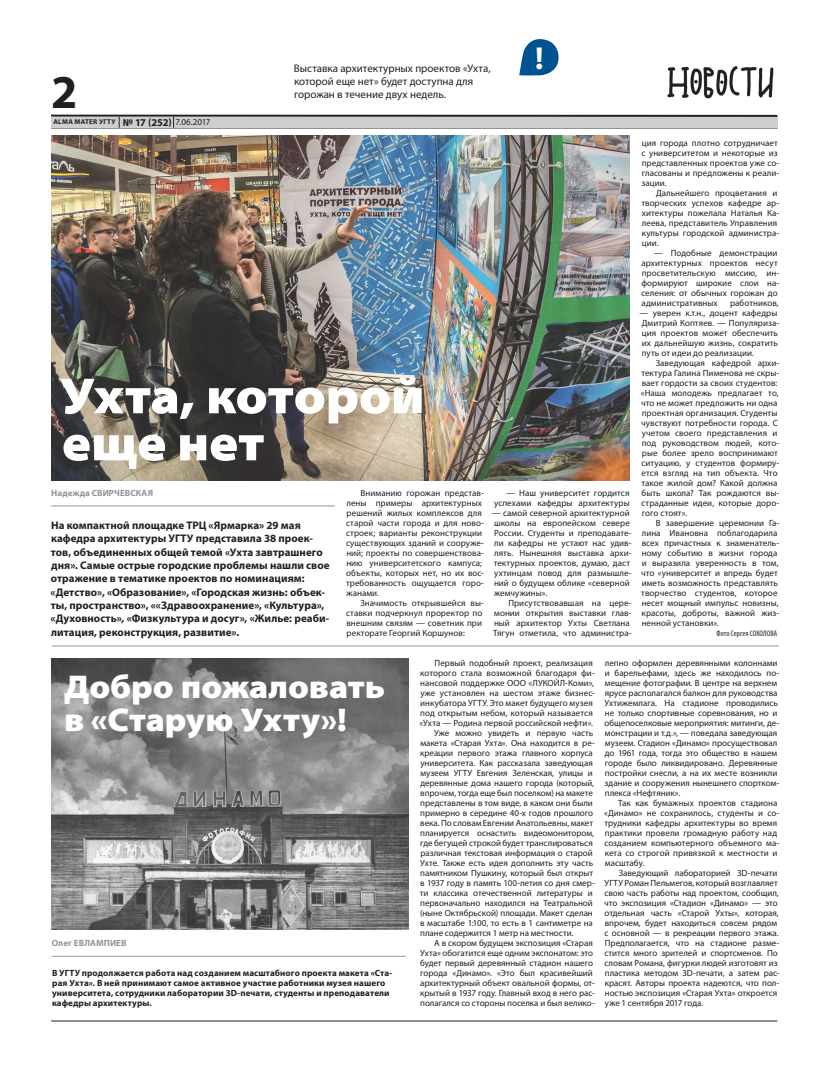
<style>
.page{position:relative;width:820px;height:1078px;background:#fff}
.page>*{position:absolute;margin:0;border:0;box-sizing:border-box;transform-origin:0 0}
.t1{font:900 semi-expanded 51px/47px "Myriad Pro";letter-spacing:-.005em;color:#fff}
.t2{font:700 47.4px "Myriad Pro";color:#231f20}
.t3{font:900 semi-expanded 33px/33px "Myriad Pro";color:#fff}
.t4{font:700 31.8px "Myriad Pro";color:#fff}
.t5{font:700 11px/13.3px "Myriad Pro";letter-spacing:.005em;color:#231f20}
.t6{font:11px/13.2px "Myriad Pro";letter-spacing:-.005em;color:#231f20}
.t7{font:9px/10px "Myriad Pro";color:#231f20}
.t8{font:700 9px/10px "Myriad Pro";letter-spacing:.01em;color:#231f20}
.t9{font:700 9px "Myriad Pro";letter-spacing:.01em;color:#939598}
.t10{font:condensed 8px "Myriad Pro";letter-spacing:.01em;color:#231f20}
.t11{font:700 7px "Myriad Pro";letter-spacing:.04em;color:#231f20}
.s1{font-size:10.5px}
.s2{font-weight:400;font-size:9px}
</style>
<div class="page">
<hr style="left:51px;top:128px;width:726px;height:1px;background:#231f20">
<hr style="left:51px;top:115px;width:726px;height:2px;background:#231f20">
<div style="left:51px;top:117px;width:726px;height:11px;background:#cdced0"></div>
<svg style="left:173px;top:116px;width:1px;height:12px"></svg>
<hr style="left:51px;top:1020px;width:726px;height:1px;background:#231f20">
<img style="left:667px;top:66px;width:106px;height:33px">
<svg style="left:519px;top:39px;width:40px;height:37px"></svg>
<img style="left:51px;top:135px;width:578px;height:345px">
<hr style="left:52px;top:645px;width:726px;height:1px;background:#939598">
<img style="left:51px;top:658px;width:357px;height:271px">
<hr style="left:51px;top:505px;width:283px;height:1px;background:#939598">
<hr style="left:52px;top:955px;width:353px;height:1px;background:#939598">
<h2 class="t2" style="left:51px;top:61px;width:28px">2</h2>
<p class="t11" style="left:53px;top:117px;width:158px">ALMA MATER УГТУ <span class="s1">№ 17 (252)</span> <span class="s2">7.06.2017</span></p>
<p class="t6" style="left:294px;top:61px;width:198px">Выставка архитектурных проектов «Ухта, которой еще нет» будет доступна для горожан в течение двух недель.</p>
<h3 class="t4" style="left:535px;top:37px;width:10px">!</h3>
<h1 class="t1" style="left:59px;top:373px;width:366px">Ухта, которой еще нет</h1>
<p class="t9" style="left:51px;top:487px;width:103px">Надежда СВИРЧЕВСКАЯ</p>
<p class="t5" style="left:50px;top:518px;width:280px">На компактной площадке ТРЦ «Ярмарка» 29 мая кафедра архитектуры УГТУ представила 38 проек&shy;тов, объединенных общей темой «Ухта завтрашнего дня». Самые острые городские проблемы нашли свое отражение в тематике проектов по номинациям: «Детство», «Образование», «Городская жизнь: объек&shy;ты, пространство», ««Здравоохранение», «Культура», «Духовность», «Физкультура и досуг», «Жилье: реаби&shy;литация, реконструкция, развитие».</p>
<p class="t7" style="left:346px;top:487px;width:139px;text-indent:15px">Вниманию горожан представ&shy;лены примеры архитектурных решений жилых комплексов для старой части города и для ново&shy;строек; варианты реконструкции существующих зданий и сооруже&shy;ний; проекты по совершенствова&shy;нию университетского кампуса; объекты, которых нет, но их вос&shy;требованность ощущается горо&shy;жанами.</p>
<p class="t7" style="left:346px;top:597px;width:139px;text-indent:14px">Значимость открывшейся вы&shy;ставки подчеркнул проректор по внешним связям — советник при ректорате Георгий Коршунов:</p>
<p class="t7" style="left:494px;top:487px;width:137px;text-align:right">— Наш университет гордится успехами кафедры архитектуры</p>
<p class="t7" style="left:491px;top:507px;width:141px">— самой северной архитектурной школы на европейском севере<br>России. Студенты и преподавате&shy;ли кафедры не устают нас удив&shy;лять. Нынешняя выставка архи&shy;тектурных проектов, думаю, даст ухтинцам повод для размышле&shy;ний о будущем облике «северной жемчужины».</p>
<p class="t7" style="left:493px;top:597px;width:140px;text-indent:15px">Присутствовавшая на цере&shy;монии открытия выставки глав&shy;ный архитектор Ухты Светлана<br>Тягун отметила, что администра-</p>
<p class="t7" style="left:641px;top:137px;width:139px">ция города плотно сотрудничает с университетом и некоторые из представленных проектов уже со&shy;гласованы и предложены к реали&shy;зации.</p>
<p class="t7" style="left:641px;top:187px;width:139px;text-indent:15px">Дальнейшего процветания и творческих успехов кафедре ар&shy;хитектуры пожелала Наталья Ка&shy;леева, представитель Управления культуры городской администра&shy;ции.</p>
<p class="t7" style="left:641px;top:247px;width:139px;text-indent:12px">— Подобные демонстрации архитектурных проектов несут просветительскую миссию, ин&shy;формируют широкие слои на&shy;селения: от обычных горожан до административных</p>
<p class="t7" style="left:729px;top:297px;width:50px">работников,</p>
<p class="t7" style="left:639px;top:307px;width:141px">— уверен к.т.н., доцент кафедры<br>Дмитрий Коптяев. — Популяриза&shy;ция проектов может обеспечить их дальнейшую жизнь, сократить путь от идеи до реализации.</p>
<p class="t7" style="left:640px;top:357px;width:140px;text-indent:15px">Заведующая кафедрой архи&shy;тектура Галина Пименова не скры&shy;вает гордости за своих студентов: «Наша молодежь предлагает то, что не может предложить ни одна проектная организация. Студенты чувствуют потребности города. С учетом своего представления и под руководством людей, кото&shy;рые более зрело воспринимают ситуацию, у студентов формиру&shy;ется взгляд на тип объекта. Что такое жилой дом? Какой должна быть школа? Так рождаются вы&shy;страданные идеи, которые доро&shy;гого стоят».</p>
<p class="t7" style="left:640px;top:517px;width:140px;text-indent:15px">В завершение церемонии Га&shy;лина Ивановна поблагодарила всех причастных к знаменатель&shy;ному событию в жизни города и выразила уверенность в том, что «университет и впредь будет иметь возможность представлять творчество студентов, которое несет мощный импульс новизны, красоты, доброты, важной жиз&shy;ненной установки».</p>
<p class="t10" style="left:716px;top:628px;width:62px">Фото Сергея СОКОЛОВА</p>
<h3 class="t3" style="left:64px;top:670px;width:322px">Добро пожаловать в «Старую Ухту»!</h3>
<p class="t9" style="left:52px;top:937px;width:76px">Олег ЕВЛАМПИЕВ</p>
<p class="t8" style="left:52px;top:967px;width:341px">В УГТУ продолжается работа над созданием масштабного проекта макета «Ста&shy;рая Ухта». В ней принимают самое активное участие работники музея нашего университета, сотрудники лаборатории 3D-печати, студенты и преподаватели кафедры архитектуры.</p>
<p class="t7" style="left:434px;top:657px;width:160px">Первый подобный проект, реализация</p>
<p class="t7" style="left:420px;top:667px;width:176px">которого стала возможной благодаря фи-</p>
<p class="t7" style="left:420px;top:677px;width:175px">нансовой поддержке ООО «ЛУКОЙЛ-Коми»,</p>
<p class="t7" style="left:420px;top:687px;width:176px">уже установлен на шестом этаже бизнес-</p>
<p class="t7" style="left:420px;top:697px;width:174px">инкубатора УГТУ. Это макет будущего музея</p>
<p class="t7" style="left:420px;top:707px;width:174px">под открытым небом, который называется</p>
<p class="t7" style="left:419px;top:717px;width:175px">«Ухта — Родина первой российской нефти».</p>
<p class="t7" style="left:434px;top:727px;width:161px">Уже можно увидеть и первую часть</p>
<p class="t7" style="left:420px;top:737px;width:176px">макета «Старая Ухта». Она находится в ре-</p>
<p class="t7" style="left:420px;top:747px;width:174px">креации первого этажа главного корпуса</p>
<p class="t7" style="left:420px;top:757px;width:174px">университета. Как рассказала заведующая</p>
<p class="t7" style="left:420px;top:767px;width:174px">музеем УГТУ Евгения Зеленская, улицы и</p>
<p class="t7" style="left:420px;top:777px;width:175px">деревянные дома нашего города (который,</p>
<p class="t7" style="left:420px;top:787px;width:174px">впрочем, тогда еще был поселком) на макете</p>
<p class="t7" style="left:420px;top:797px;width:174px">представлены в том виде, в каком они были</p>
<p class="t7" style="left:420px;top:807px;width:174px">примерно в середине 40-х годов прошлого</p>
<p class="t7" style="left:420px;top:817px;width:174px">века. По словам Евгении Анатольевны, макет</p>
<p class="t7" style="left:420px;top:827px;width:175px">планируется оснастить видеомонитором,</p>
<p class="t7" style="left:420px;top:837px;width:174px">где бегущей строкой будет транслироваться</p>
<p class="t7" style="left:420px;top:847px;width:174px">различная текстовая информация о старой</p>
<p class="t7" style="left:420px;top:857px;width:175px">Ухте. Также есть идея дополнить эту часть</p>
<p class="t7" style="left:420px;top:867px;width:174px">памятником Пушкину, который был открыт</p>
<p class="t7" style="left:420px;top:877px;width:176px">в 1937 году в память 100-летия со дня смер-</p>
<p class="t7" style="left:419px;top:887px;width:174px">ти классика отечественной литературы и</p>
<p class="t7" style="left:420px;top:897px;width:174px">первоначально находился на Театральной</p>
<p class="t7" style="left:420px;top:907px;width:174px">(ныне Октябрьской) площади. Макет сделан</p>
<p class="t7" style="left:420px;top:917px;width:174px">в масштабе 1:100, то есть в 1 сантиметре на</p>
<p class="t7" style="left:420px;top:927px;width:155px">плане содержится 1 метр на местности.</p>
<p class="t7" style="left:434px;top:937px;width:160px">А в скором будущем экспозиция «Старая</p>
<p class="t7" style="left:420px;top:947px;width:174px">Ухта» обогатится еще одним экспонатом: это</p>
<p class="t7" style="left:420px;top:957px;width:174px">будет первый деревянный стадион нашего</p>
<p class="t7" style="left:420px;top:967px;width:174px">города «Динамо». «Это был красивейший</p>
<p class="t7" style="left:420px;top:977px;width:176px">архитектурный объект овальной формы, от-</p>
<p class="t7" style="left:420px;top:987px;width:176px">крытый в 1937 году. Главный вход в него рас-</p>
<p class="t7" style="left:420px;top:997px;width:176px">полагался со стороны поселка и был велико-</p>
<p class="t7" style="left:604px;top:657px;width:176px">лепно оформлен деревянными колоннами и барельефами, здесь же находилось по&shy;мещение фотографии. В центре на верхнем ярусе располагался балкон для руководства Ухтижемлага. На стадионе проводились не только спортивные соревнования, но и общепоселковые мероприятия: митинги, де&shy;монстрации и т.д.», — поведала заведующая музеем. Стадион «Динамо» просуществовал до 1961 года, тогда это общество в нашем городе было ликвидировано. Деревянные постройки снесли, а на их месте возникли здание и сооружения нынешнего спортком&shy;плекса «Нефтяник».</p>
<p class="t7" style="left:603px;top:797px;width:177px;text-indent:14px">Так как бумажных проектов стадиона «Динамо» не сохранилось, студенты и со&shy;трудники кафедры архитектуры во время практики провели громадную работу над созданием компьютерного объемного ма&shy;кета со строгой привязкой к местности и масштабу.</p>
<p class="t7" style="left:604px;top:867px;width:177px;text-indent:15px">Заведующий лабораторией 3D-печати УГТУ Роман Пельмегов, который возглавляет свою часть работы над проектом, сообщил, что экспозиция «Стадион «Динамо» — это отдельная часть «Старой Ухты», которая, впрочем, будет находиться совсем рядом с основной — в рекреации первого этажа.<br>Предполагается, что на стадионе разме&shy;стится много зрителей и спортсменов. По словам Романа, фигурки людей изготовят из пластика методом 3D-печати, а затем рас&shy;красят. Авторы проекта надеются, что пол&shy;ностью экспозиция «Старая Ухта» откроется уже 1 сентября 2017 года.</p>
</div>
